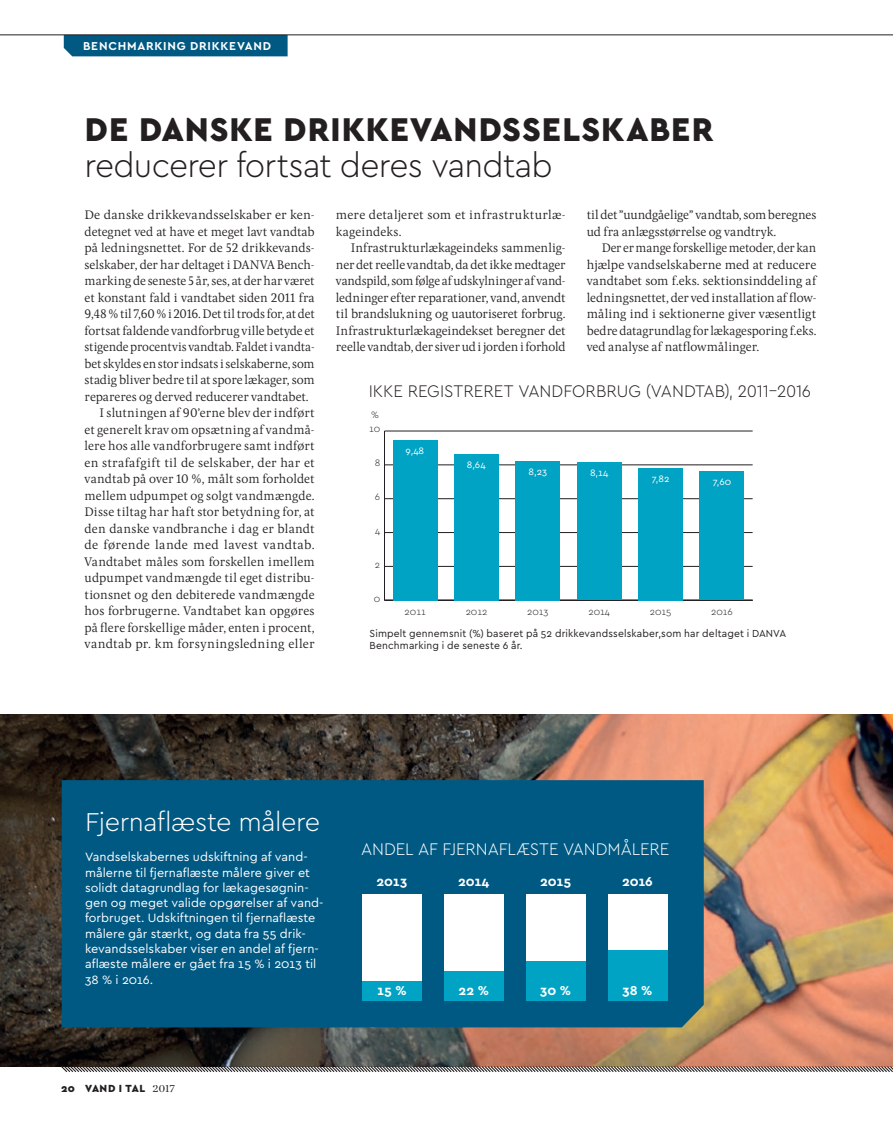
<style>
.page{position:relative;width:893px;height:1127px;background:#fff}
.page>*{position:absolute;margin:0;border:0;box-sizing:border-box;transform-origin:0 0}
.t1{font:900 34.5px "Cera PRO";letter-spacing:.03em;color:#231f20}
.t2{font:300 34.5px "Cera PRO";letter-spacing:-.02em;color:#231f20}
.t3{font:300 27px "Cera PRO";letter-spacing:-.015em;color:#fff}
.t4{font:300 17.55px "Cera PRO";letter-spacing:-.005em;color:#231f20;scale:.96 1}
.t5{font:300 17.55px "Cera PRO";letter-spacing:-.01em;color:#fff;scale:.96 1}
.t6{font:700 13.5px "Cera PRO";letter-spacing:-.005em;color:#fff}
.t7{font:300 12.9px/16.5px "Pona";color:#231f20}
.t8{font:300 12.9px "Pona";letter-spacing:.02em;color:#231f20}
.t9{font:12.6px/15.3px "Cera PRO";letter-spacing:.005em;color:#fff}
.t10{font:700 12px "Cera PRO";letter-spacing:.065em;color:#fff}
.t11{font:900 10.8px "Cera PRO";letter-spacing:.035em;color:#231f20}
.t12{font:10.65px/12px "Cera PRO";letter-spacing:.015em;color:#231f20;scale:.96 1}
.t13{font:300 9.75px "Cera PRO";color:#231f20}
.t14{font:9.75px "Cera PRO";color:#fff}
.s1{font-family:"Chronicle Deck";font-weight:400}
</style>
<div class="page">
<img style="left:0;top:714px;width:893px;height:352px">
<div style="left:64px;top:35px;width:224px;height:21px;background:#005983"></div>
<div style="left:62px;top:780px;width:642px;height:247px;background:#005983"></div>
<div style="left:362px;top:894px;width:60px;height:106px;background:#fff"></div>
<div style="left:444px;top:894px;width:60px;height:106px;background:#fff"></div>
<div style="left:526px;top:894px;width:59px;height:106px;background:#fff"></div>
<div style="left:608px;top:894px;width:59px;height:106px;background:#fff"></div>
<div style="left:362px;top:981px;width:60px;height:19px;background:#00a3c4"></div>
<div style="left:444px;top:971px;width:60px;height:29px;background:#00a3c4"></div>
<div style="left:526px;top:961px;width:59px;height:39px;background:#00a3c4"></div>
<div style="left:608px;top:950px;width:59px;height:50px;background:#00a3c4"></div>
<hr style="left:384px;top:431px;width:1px;height:169px;background:#231f20">
<hr style="left:384px;top:600px;width:369px;height:1px;background:#231f20">
<hr style="left:384px;top:566px;width:369px;height:1px;background:#231f20">
<hr style="left:384px;top:532px;width:369px;height:1px;background:#231f20">
<hr style="left:384px;top:498px;width:369px;height:1px;background:#231f20">
<hr style="left:384px;top:465px;width:369px;height:1px;background:#231f20">
<hr style="left:384px;top:431px;width:369px;height:1px;background:#231f20">
<div style="left:393px;top:440px;width:44px;height:160px;background:#00a3c4"></div>
<div style="left:454px;top:454px;width:45px;height:146px;background:#00a3c4"></div>
<div style="left:516px;top:461px;width:44px;height:139px;background:#00a3c4"></div>
<div style="left:577px;top:462px;width:44px;height:138px;background:#00a3c4"></div>
<div style="left:638px;top:468px;width:45px;height:132px;background:#00a3c4"></div>
<div style="left:700px;top:472px;width:44px;height:128px;background:#00a3c4"></div>
<hr style="left:0;top:34px;width:893px;height:1px;background:#231f20">
<svg style="left:60px;top:1065px;width:833px;height:7px"></svg>
<p class="t10" style="left:83px;top:38px;width:190px">BENCHMARKING DRIKKEVAND</p>
<h1 class="t1" style="left:85px;top:106px;width:630px">DE DANSKE DRIKKEVANDSSELSKABER</h1>
<h1 class="t2" style="left:85px;top:142px;width:470px">reducerer fortsat deres vandtab</h1>
<p class="t7" style="left:85px;top:207px;width:232px">De danske drikkevandsselskaber er ken-</p>
<p class="t7" style="left:85px;top:223px;width:232px">detegnet ved at have et meget lavt vandtab</p>
<p class="t7" style="left:85px;top:240px;width:232px">på ledningsnettet. For de 52 drikkevands-</p>
<p class="t7" style="left:85px;top:256px;width:232px">selskaber, der har deltaget i DANVA Bench-</p>
<p class="t7" style="left:85px;top:273px;width:232px">marking de seneste 5 år, ses, at der har været</p>
<p class="t7" style="left:85px;top:289px;width:232px">et konstant fald i vandtabet siden 2011 fra</p>
<p class="t7" style="left:85px;top:306px;width:232px">9,48% til 7,60% i 2016. Det til trods for, at det</p>
<p class="t7" style="left:85px;top:322px;width:232px">fortsat faldende vandforbrug ville betyde et</p>
<p class="t7" style="left:85px;top:339px;width:232px">stigende procentvis vandtab. Faldet i vandta-</p>
<p class="t7" style="left:85px;top:355px;width:232px">bet skyldes en stor indsats i selskaberne, som</p>
<p class="t7" style="left:85px;top:372px;width:232px">stadig bliver bedre til at spore lækager, som</p>
<p class="t7" style="left:85px;top:388px;width:226px">repareres og derved reducerer vandtabet.</p>
<p class="t7" style="left:100px;top:405px;width:217px">I slutningen af 90’erne blev der indført</p>
<p class="t7" style="left:85px;top:421px;width:232px">et generelt krav om opsætning af vandmå-</p>
<p class="t7" style="left:85px;top:438px;width:232px">lere hos alle vandforbrugere samt indført</p>
<p class="t8" style="left:85px;top:454px;width:232px">en strafafgift til de selskaber, der har et</p>
<p class="t7" style="left:85px;top:471px;width:232px">vandtab på over 10 %, målt som forholdet</p>
<p class="t7" style="left:85px;top:487px;width:232px">mellem udpumpet og solgt vandmængde.</p>
<p class="t7" style="left:85px;top:504px;width:232px">Disse tiltag har haft stor betydning for, at</p>
<p class="t7" style="left:85px;top:520px;width:232px">den danske vandbranche i dag er blandt</p>
<p class="t8" style="left:85px;top:536px;width:232px">de førende lande med lavest vandtab.</p>
<p class="t7" style="left:85px;top:553px;width:232px">Vandtabet måles som forskellen imellem</p>
<p class="t7" style="left:85px;top:570px;width:232px">udpumpet vandmængde til eget distribu-</p>
<p class="t7" style="left:85px;top:586px;width:232px">tionsnet og den debiterede vandmængde</p>
<p class="t7" style="left:85px;top:603px;width:232px">hos forbrugerne. Vandtabet kan opgøres</p>
<p class="t7" style="left:85px;top:619px;width:232px">på flere forskellige måder, enten i procent,</p>
<p class="t8" style="left:85px;top:635px;width:232px">vandtab pr. km forsyningsledning eller</p>
<p class="t7" style="left:336px;top:207px;width:231px">mere detaljeret som et infrastrukturlæ&shy;kageindeks.</p>
<p class="t7" style="left:336px;top:240px;width:231px;text-align:justify;text-indent:15px">Infrastrukturlækageindeks sammenlig&shy;ner det reelle vandtab, da det ikke medtager vandspild, som følge af udskylninger af vand&shy;ledninger efter reparationer, vand, anvendt til brandslukning og uautoriseret forbrug.<br>Infrastrukturlækageindekset beregner det reelle vandtab, der siver ud i jorden i forhold</p>
<p class="t7" style="left:587px;top:207px;width:231px">til det ”uundgåelige” vandtab, som beregnes ud fra anlægsstørrelse og vandtryk.</p>
<p class="t7" style="left:587px;top:240px;width:231px;text-align:justify;text-indent:15px">Der er mange forskellige metoder, der kan hjælpe vandselskaberne med at reducere vandtabet som f.eks. sektionsinddeling af ledningsnettet, der ved installation af flow&shy;måling ind i sektionerne giver væsentligt bedre datagrundlag for lækagesporing f.eks. ved analyse af natflowmålinger.</p>
<h3 class="t4" style="left:369px;top:379px;width:462px">IKKE REGISTRERET VANDFORBRUG (VANDTAB), 2011–2016</h3>
<p class="t13" style="left:371px;top:409px;width:9px">%</p>
<p class="t13" style="left:369px;top:423px;width:13px">10</p>
<p class="t13" style="left:375px;top:456px;width:7px">8</p>
<p class="t13" style="left:375px;top:490px;width:7px">6</p>
<p class="t13" style="left:375px;top:524px;width:7px">4</p>
<p class="t13" style="left:375px;top:558px;width:7px">2</p>
<p class="t13" style="left:374px;top:592px;width:8px">0</p>
<p class="t14" style="left:406px;top:444px;width:20px">9,48</p>
<p class="t14" style="left:467px;top:458px;width:20px">8,64</p>
<p class="t14" style="left:528px;top:465px;width:20px">8,23</p>
<p class="t14" style="left:590px;top:466px;width:20px">8,14</p>
<p class="t14" style="left:652px;top:472px;width:19px">7,82</p>
<p class="t14" style="left:713px;top:476px;width:20px">7,60</p>
<p class="t13" style="left:405px;top:605px;width:23px">2011</p>
<p class="t13" style="left:466px;top:605px;width:23px">2012</p>
<p class="t13" style="left:527px;top:605px;width:23px">2013</p>
<p class="t13" style="left:588px;top:605px;width:23px">2014</p>
<p class="t13" style="left:650px;top:605px;width:23px">2015</p>
<p class="t13" style="left:711px;top:605px;width:23px">2016</p>
<p class="t12" style="left:370px;top:627px;width:436px">Simpelt gennemsnit (%) baseret på 52 drikkevandsselskaber,som har deltaget i DANVA<br>Benchmarking i de seneste 6 år.</p>
<h2 class="t3" style="left:85px;top:804px;width:237px">Fjernaflæste målere</h2>
<p class="t9" style="left:85px;top:849px;width:240px">Vandselskabernes udskiftning af vand&shy;målerne til fjernaflæste målere giver et solidt datagrundlag for lækagesøgnin&shy;gen og meget valide opgørelser af vand&shy;forbruget. Udskiftningen til fjernaflæste målere går stærkt, og data fra 55 drik&shy;kevandsselskaber viser en andel af fjern&shy;aflæste målere er gået fra 15 % i 2013 til 38 % i 2016.</p>
<p class="t11" style="left:61px;top:1081px;width:115px">20 VAND I TAL <span class="s1">2017</span></p>
<h3 class="t5" style="left:361px;top:837px;width:322px">ANDEL AF FJERNAFLÆSTE VANDMÅLERE</h3>
<p class="t6" style="left:376px;top:872px;width:32px">2013</p>
<p class="t6" style="left:458px;top:872px;width:33px">2014</p>
<p class="t6" style="left:540px;top:872px;width:32px">2015</p>
<p class="t6" style="left:622px;top:872px;width:32px">2016</p>
<p class="t6" style="left:377px;top:981px;width:31px">15 %</p>
<p class="t6" style="left:459px;top:981px;width:32px">22 %</p>
<p class="t6" style="left:540px;top:981px;width:32px">30 %</p>
<p class="t6" style="left:622px;top:981px;width:31px">38 %</p>
</div>
